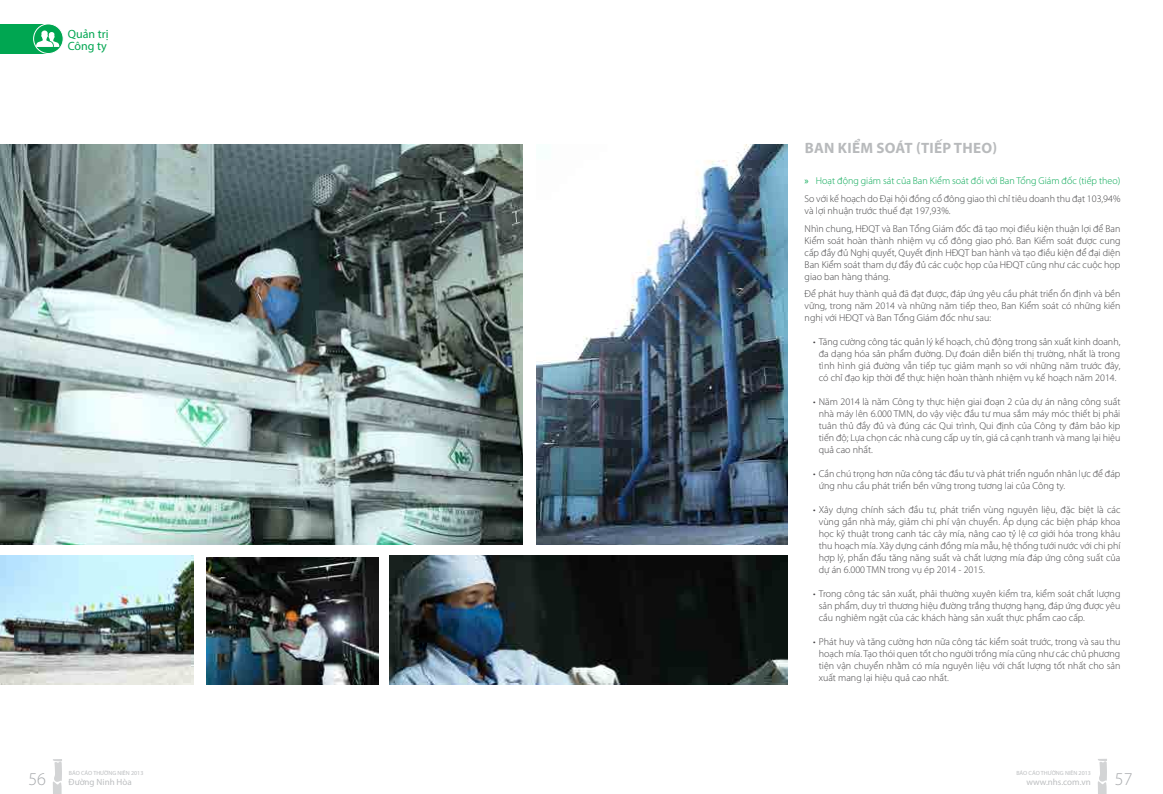
<style>
.page{position:relative;width:1163px;height:794px;background:#fff}
.page>*{position:absolute;margin:0;border:0;box-sizing:border-box;transform-origin:0 0}
.t1{font:300 18px "Myriad Pro";color:#a7a9ac}
.t2{font:700 15px "Myriad Pro";color:#b8babc}
.t3{font:12px/12px "Myriad Pro";color:#00a651}
.t4{font:300 10px/12px "Myriad Pro";color:#414042;text-align:justify}
.t5{font:9px "Myriad Pro";color:#bcbec0}
.t6{font:6px "Myriad Pro";color:#bcbec0}
.s1{font-weight:400;color:#00a651}
.s2{color:#00a651}
</style>
<div class="page">
<img style="left:0;top:144px;width:522px;height:401px">
<img style="left:0;top:555px;width:193px;height:129px">
<img style="left:207px;top:558px;width:171px;height:126px">
<img style="left:389px;top:555px;width:398px;height:129px">
<img style="left:536px;top:144px;width:251px;height:401px">
<div style="left:0;top:24px;width:49px;height:29px;background:#00a651"></div>
<svg style="left:34px;top:24px;width:29px;height:29px"></svg>
<div style="left:33px;top:23px;width:31px;height:31px;border:1px solid #fff;border-radius:50%"></div>
<svg style="left:36px;top:31px;width:23px;height:16px"></svg>
<svg style="left:1098px;top:759px;width:9px;height:35px"></svg>
<svg style="left:53px;top:759px;width:9px;height:35px"></svg>
<p class="t3" style="left:68px;top:28px;width:42px">Quản trị<br>Công ty</p>
<h2 class="t2" style="left:804px;top:138px;width:11px">BAN</h2>
<h2 class="t2" style="left:837px;top:138px;width:92px">KI ỂM SOÁT (TIẾP</h2>
<h2 class="t2" style="left:953px;top:138px;width:45px">THEO)</h2>
<p class="t4" style="left:804px;top:172px;width:317px;line-height:17.7px"><span class="s1">»</span> <span class="s2">Hoạt động giám sát của Ban Kiểm soát đối với Ban Tổng Giám đốc (tiếp theo)<br></span>So với kế hoạch do Đại hội đồng cổ đông giao thì chỉ tiêu doanh thu đạt 103,94%</p>
<p class="t4" style="left:804px;top:202px;width:317px;line-height:17.7px">và lợi nhuận trước thuế đạt 197,93%.<br>Nhìn chung, HĐQT và Ban Tổng Giám đốc đã tạo mọi điều kiện thuận lợi để Ban</p>
<p class="t4" style="left:804px;top:234px;width:317px">Kiểm soát hoàn thành nhiệm vụ cổ đông giao phó. Ban Kiểm soát được cung cấp đầy đủ Nghị quyết, Quyết định HĐQT ban hành và tạo điều kiện để đại diện Ban Kiểm soát tham dự đầy đủ các cuộc họp của HĐQT cũng như các cuộc họp giao ban hàng tháng.</p>
<p class="t4" style="left:804px;top:288px;width:317px">Để phát huy thành quả đã đạt được, đáp ứng yêu cầu phát triển ổn định và bền vững, trong năm 2014 và những năm tiếp theo, Ban Kiểm soát có những kiến nghị với HĐQT và Ban Tổng Giám đốc như sau:</p>
<p class="t4" style="left:813px;top:336px;width:309px;text-align:center">• Tăng cường công tác quản lý kế hoạch, chủ động trong sản xuất kinh doanh, đa dạng hóa sản phẩm đường. Dự đoán diễn biến thị trường, nhất là trong tình hình giá đường vẫn tiếp tục giảm mạnh so với những năm trước đây, có chỉ đạo kịp thời để thực hiện hoàn thành nhiệm vụ kế hoạch năm 2014.</p>
<p class="t4" style="left:818px;top:396px;width:303px;text-indent:-6px">• Năm 2014 là năm Công ty thực hiện giai đoạn 2 của dự án nâng công suất nhà máy lên 6.000 TMN, do vậy việc đầu tư mua sắm máy móc thiết bị phải tuân thủ đầy đủ và đúng các Qui trình, Qui định của Công ty đảm bảo kịp tiến độ; Lựa chọn các nhà cung cấp uy tín, giá cả cạnh tranh và mang lại hiệu quả cao nhất.</p>
<p class="t4" style="left:818px;top:468px;width:303px;text-indent:-6px">• Cần chú trọng hơn nữa công tác đầu tư và phát triển nguồn nhân lực để đáp ứng nhu cầu phát triển bền vững trong tương lai của Công ty.</p>
<p class="t4" style="left:818px;top:504px;width:303px;text-indent:-6px">• Xây dựng chính sách đầu tư, phát triển vùng nguyên liệu, đặc biệt là các vùng gần nhà máy, giảm chi phí vận chuyển. Áp dụng các biện pháp khoa học kỹ thuật trong canh tác cây mía, nâng cao tỷ lệ cơ giới hóa trong khâu thu hoạch mía. Xây dựng cánh đồng mía mẫu, hệ thống tưới nước với chi phí hợp lý, phấn đấu tăng năng suất và chất lượng mía đáp ứng công suất của dự án 6.000 TMN trong vụ ép 2014 - 2015.</p>
<p class="t4" style="left:818px;top:588px;width:303px;text-indent:-6px">• Trong công tác sản xuất, phải thường xuyên kiểm tra, kiểm soát chất lượng sản phẩm, duy trì thương hiệu đường trắng thượng hạng, đáp ứng được yêu cầu nghiêm ngặt của các khách hàng sản xuất thực phẩm cao cấp.</p>
<p class="t4" style="left:818px;top:636px;width:303px;text-indent:-6px">• Phát huy và tăng cường hơn nữa công tác kiểm soát trước, trong và sau thu hoạch mía. Tạo thói quen tốt cho người trồng mía cũng như các chủ phương tiện vận chuyển nhằm có mía nguyên liệu với chất lượng tốt nhất cho sản xuất mang lại hiệu quả cao nhất.</p>
<p class="t6" style="left:69px;top:769px;width:76px">BÁO CÁO THƯỜNG NIÊN 2013</p>
<p class="t6" style="left:1016px;top:769px;width:76px">BÁO CÁO THƯỜNG NIÊN 2013</p>
<p class="t5" style="left:69px;top:776px;width:65px">Đường Ninh Hòa</p>
<p class="t5" style="left:1026px;top:776px;width:66px">www.nhs.com.vn</p>
<h1 class="t1" style="left:28px;top:768px;width:19px">56</h1>
<h1 class="t1" style="left:1114px;top:768px;width:19px">57</h1>
</div>
